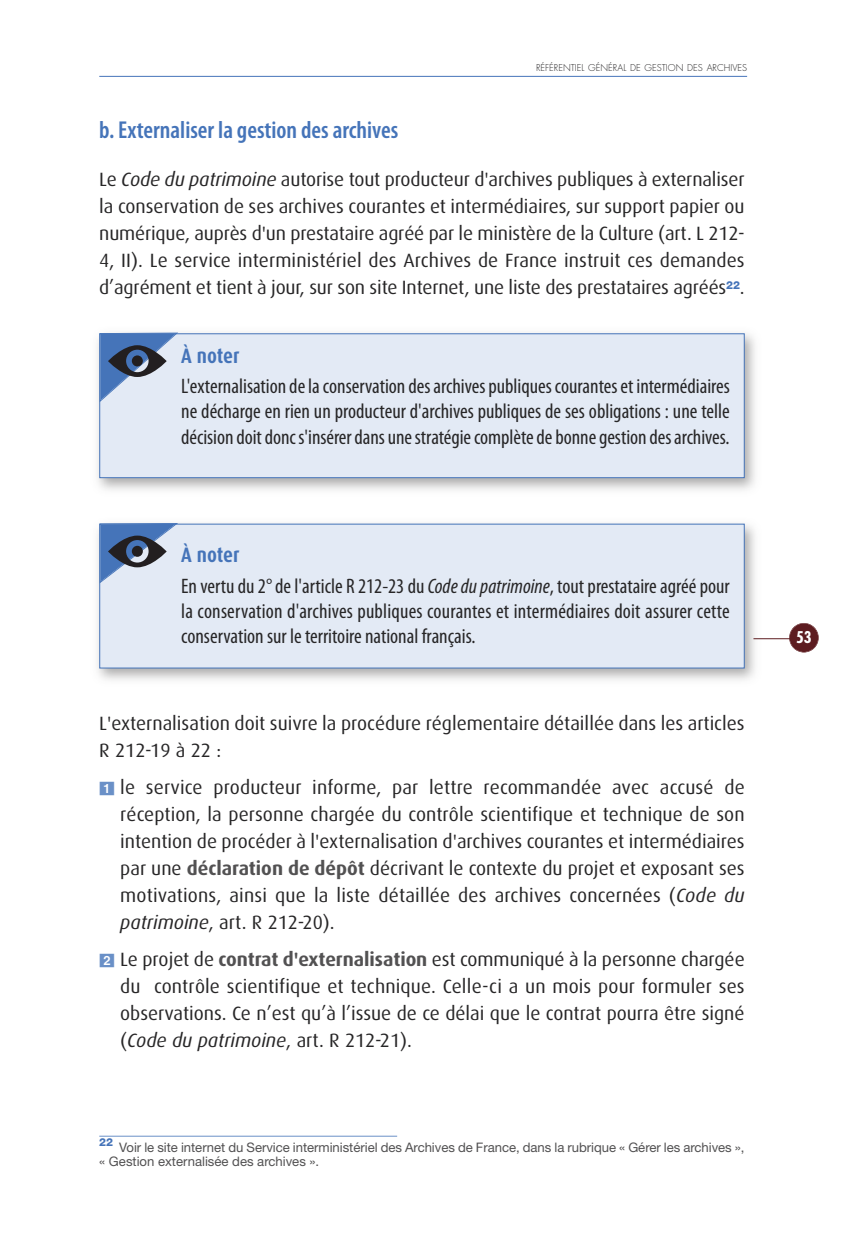
<style>
.page{position:relative;width:844px;height:1241px;background:#fff}
.page>*{position:absolute;margin:0;border:0;box-sizing:border-box;transform-origin:0 0}
.t1{font:600 condensed 24.5px "Myriad Pro";color:#4574b9}
.t2{font:condensed 21px/25.2px "Myriad Pro";color:#272627;text-align:justify}
.t3{font:700 21px "Dax Condensed";letter-spacing:-.005em;color:#4574b9}
.t4{font:19.25px/26.9px "Dax";color:#272627;text-align:justify}
.t5{font:700 condensed 15.75px "Futura";color:#fff}
.t6{font:13.12px/14px "Helvetica Neue";color:#525152}
.t7{font:300 9.1px "Futura";color:#272627}
.s1{font-style:italic}
.s2{font-weight:700;color:#525152}
.s3{font-family:"Bundesbahn Pi One";font-size:15.75px;color:#6a90c7}
</style>
<div class="page">
<img style="left:97px;top:523px;width:667px;height:157px">
<div style="left:100px;top:524px;width:643px;height:143px;background:#e3eaf5"></div>
<div style="left:99px;top:523px;width:645px;height:145px;border:1px solid #4574b9"></div>
<img style="left:97px;top:332px;width:658px;height:158px">
<div style="left:100px;top:334px;width:643px;height:143px;background:#e3eaf5"></div>
<div style="left:99px;top:333px;width:645px;height:145px;border:1px solid #4574b9"></div>
<svg style="left:100px;top:332px;width:78px;height:70px"></svg>
<hr style="left:99px;top:76px;width:648px;height:1px;background:#4574b9">
<hr style="left:753px;top:638px;width:58px;height:1px;background:#5d1c20">
<div style="left:789px;top:623px;width:29px;height:29px;background:#5d1c20;border-radius:50%"></div>
<div style="left:789px;top:623px;width:29px;height:29px;border:1px solid #5d1c20;border-radius:50%"></div>
<svg style="left:100px;top:523px;width:78px;height:60px"></svg>
<hr style="left:99px;top:1135px;width:298px;height:1px;background:#6a90c7">
<p class="t7" style="left:536px;top:64px;width:212px">RÉFÉRENTIEL GÉNÉRAL DE GESTION DES ARCHIVES</p>
<p class="t1" style="left:99px;top:121px;width:300px">b. Externaliser la gestion des archives</p>
<p class="t4" style="left:99px;top:168px;width:646px">Le <span class="s1">Code du patrimoine</span> autorise tout producteur d'archives publiques à externaliser la conservation de ses archives courantes et intermédiaires, sur support papier ou numérique, auprès d'un prestataire agréé par le ministère de la Culture (art. L 212- 4, II). Le service interministériel des Archives de France instruit ces demandes d’agrément et tient à jour, sur son site Internet, une liste des prestataires agréés<sup>22</sup>.</p>
<p class="t3" style="left:181px;top:348px;width:60px">À noter</p>
<p class="t2" style="left:181px;top:375px;width:550px">L'externalisation de la conservation des archives publiques courantes et intermédiaires ne décharge en rien un producteur d'archives publiques de ses obligations : une telle décision doit donc s'insérer dans une stratégie complète de bonne gestion des archives.</p>
<p class="t3" style="left:181px;top:547px;width:60px">À noter</p>
<p class="t2" style="left:181px;top:574px;width:550px">En vertu du 2° de l'article R 212-23 du <span class="s1">Code du patrimoine</span>, tout prestataire agréé pour la conservation d'archives publiques courantes et intermédiaires doit assurer cette conservation sur le territoire national français.</p>
<p class="t4" style="left:99px;top:711px;width:646px">L'externalisation doit suivre la procédure réglementaire détaillée dans les articles<br>R 212-19 à 22 :</p>
<p class="t4" style="left:120px;top:775px;width:625px">le service producteur informe, par lettre recommandée avec accusé de réception, la personne chargée du contrôle scientifique et technique de son intention de procéder à l'externalisation d'archives courantes et intermédiaires par une <span class="s2">déclaration de dépôt</span> décrivant le contexte du projet et exposant ses motivations, ainsi que la liste détaillée des archives concernées (<span class="s1">Code du patrimoine</span>, art. R 212-20).</p>
<p class="t4" style="left:120px;top:947px;width:625px;text-indent:-21px"><span class="s3">-</span> Le projet de <span class="s2">contrat d'externalisation</span> est communiqué à la personne chargée du contrôle scientifique et technique. Celle-ci a un mois pour formuler ses observations. Ce n’est qu’à l’issue de ce délai que le contrat pourra être signé (<span class="s1">Code du patrimoine</span>, art. R 212-21).</p>
<p class="t6" style="left:99px;top:1140px;width:646px"><sup>22</sup> Voir le site internet du Service interministériel des Archives de France, dans la rubrique « Gérer les archives », « Gestion externalisée des archives ».</p>
<p class="t5" style="left:795px;top:630px;width:17px">53</p>
</div>
